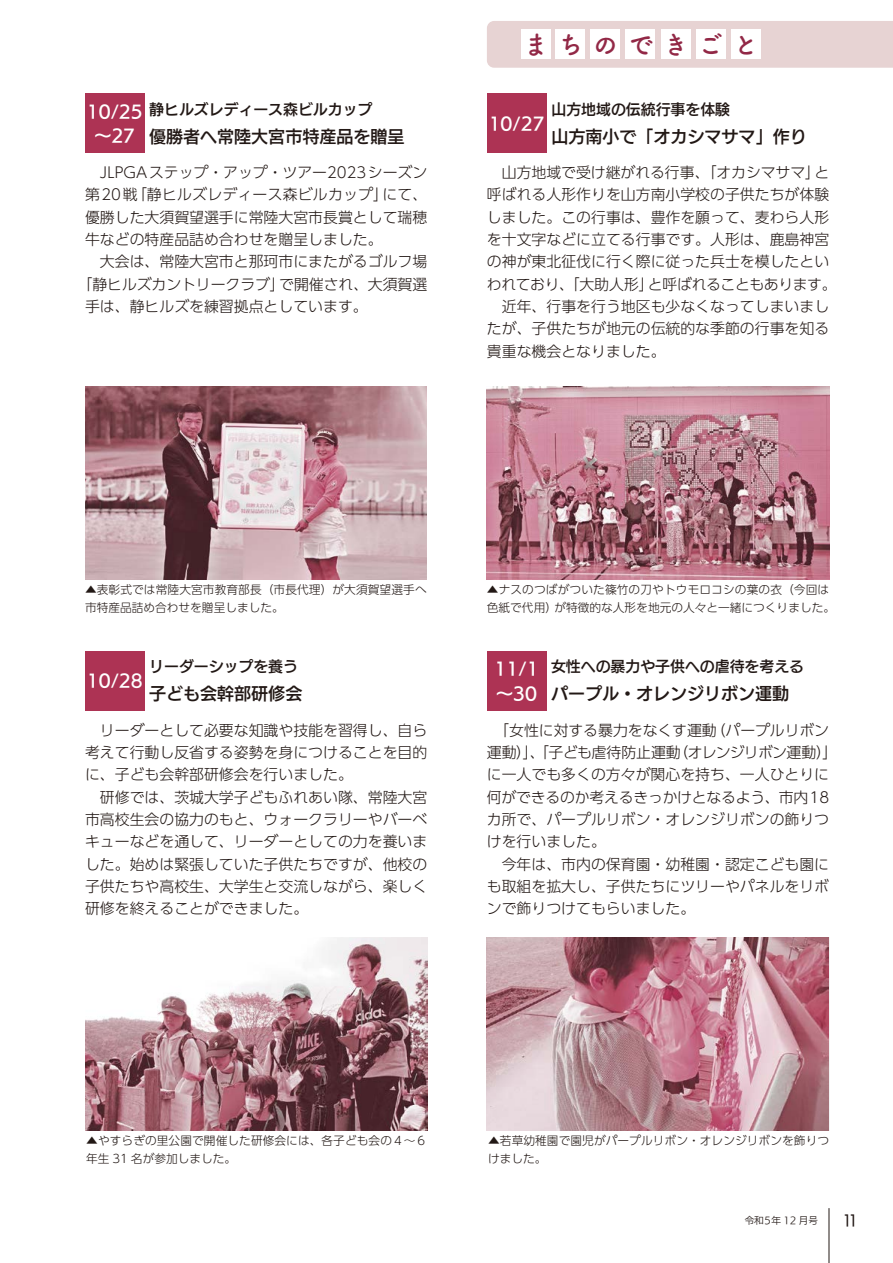
<style>
.page{position:relative;width:893px;height:1263px;background:#fff}
.page>*{position:absolute;margin:0;border:0;box-sizing:border-box;transform-origin:0 0}
.t1{font:25.5px "Tsuku A Rd Gothic Std B";letter-spacing:.37em;color:#922846}
.t2{font:16.95px "UD Kakugo Large Pr 6 N DB";color:#221815}
.t3{font:16.95px/24.5px "UD Kakugo Large Pr 6 N DB";color:#fff;text-align:center}
.t4{font:300 14.85px/22.4px "UD Shin Go Pr 6 N";color:#221815}
.t5{font:14.85px "UD Kakugo Large Pr 6 N DB";color:#221815}
.t6{font:14.85px "UD Kakugo Large Pr 6 N M";color:#221815}
.t7{font:300 11.7px/18px "UD Shin Go Pr 6 N";letter-spacing:.005em;color:#221815}
.t8{font:9.6px "UD Kakugo Large Pr 6 N R";color:#221815}
</style>
<div class="page">
<div style="left:487px;top:21px;width:406px;height:47px;background:#e7d3d3"></div>
<div style="left:521px;top:29px;width:30px;height:30px;background:#fff"></div>
<div style="left:556px;top:29px;width:29px;height:30px;background:#fff"></div>
<div style="left:625px;top:29px;width:30px;height:30px;background:#fff"></div>
<div style="left:661px;top:29px;width:30px;height:30px;background:#fff"></div>
<div style="left:696px;top:29px;width:30px;height:30px;background:#fff"></div>
<div style="left:731px;top:29px;width:30px;height:30px;background:#fff"></div>
<div style="left:590px;top:29px;width:30px;height:30px;background:#fff"></div>
<div style="left:85px;top:94px;width:60px;height:59px;background:#ad3354"></div>
<img style="left:85px;top:387px;width:342px;height:193px">
<img style="left:487px;top:387px;width:342px;height:193px">
<div style="left:487px;top:93px;width:59px;height:60px;background:#ad3354"></div>
<div style="left:487px;top:651px;width:59px;height:60px;background:#ad3354"></div>
<img style="left:487px;top:937px;width:342px;height:193px">
<div style="left:85px;top:651px;width:60px;height:60px;background:#ad3354"></div>
<img style="left:85px;top:937px;width:342px;height:193px">
<hr style="left:829px;top:1208px;width:1px;height:55px;background:#221815">
<p class="t3" style="left:87px;top:99px;width:58px">10/25〜27</p>
<p class="t5" style="left:149px;top:101px;width:225px">静ヒルズレディース森ビルカップ</p>
<p class="t2" style="left:149px;top:127px;width:257px">優勝者へ常陸大宮市特産品を贈呈</p>
<p class="t4" style="left:85px;top:161px;width:344px">　JLPGAステップ・アップ・ツアー2023シーズン</p>
<p class="t4" style="left:85px;top:183px;width:344px">第20戦「静ヒルズレディース森ビルカップ」にて、</p>
<p class="t4" style="left:85px;top:205px;width:344px">優勝した大須賀望選手に常陸大宮市長賞として瑞穂</p>
<p class="t4" style="left:85px;top:228px;width:299px">牛などの特産品詰め合わせを贈呈しました。</p>
<p class="t4" style="left:85px;top:250px;width:344px">　大会は、常陸大宮市と那珂市にまたがるゴルフ場</p>
<p class="t4" style="left:78px;top:272px;width:351px">「静ヒルズカントリークラブ」で開催され、大須賀選</p>
<p class="t4" style="left:85px;top:295px;width:284px">手は、静ヒルズを練習拠点としています。</p>
<h1 class="t1" style="left:523px;top:25px;width:237px">まちのできごと</h1>
<p class="t3" style="left:489px;top:112px;width:58px">10/27</p>
<p class="t5" style="left:552px;top:101px;width:180px">山方地域の伝統行事を体験</p>
<p class="t2" style="left:552px;top:127px;width:257px">山方南小で「オカシマサマ」作り</p>
<p class="t4" style="left:487px;top:161px;width:351px">　山方地域で受け継がれる行事、「オカシマサマ」と呼ばれる人形作りを山方南小学校の子供たちが体験しました。この行事は、豊作を願って、麦わら人形を十文字などに立てる行事です。人形は、鹿島神宮の神が東北征伐に行く際に従った兵士を模したといわれており、「大助人形」と呼ばれることもあります。　近年、行事を行う地区も少なくなってしまいましたが、子供たちが地元の伝統的な季節の行事を知る貴重な機会となりました。</p>
<p class="t7" style="left:85px;top:580px;width:343px">▲表彰式では常陸大宮市教育部長（市長代理）が大須賀望選手へ市特産品詰め合わせを贈呈しました。</p>
<p class="t5" style="left:149px;top:659px;width:150px">リーダーシップを養う</p>
<p class="t2" style="left:149px;top:684px;width:155px">子ども会幹部研修会</p>
<p class="t4" style="left:85px;top:718px;width:344px">　リーダーとして必要な知識や技能を習得し、自ら考えて行動し反省する姿勢を身につけることを目的に、子ども会幹部研修会を行いました。<br>　研修では、茨城大学子どもふれあい隊、常陸大宮市高校生会の協力のもと、ウォークラリーやバーベキューなどを通して、リーダーとしての力を養いました。始めは緊張していた子供たちですが、他校の子供たちや高校生、大学生と交流しながら、楽しく研修を終えることができました。</p>
<p class="t3" style="left:87px;top:669px;width:58px">10/28</p>
<p class="t7" style="left:487px;top:580px;width:350px">▲ナスのつばがついた篠竹の刀やトウモロコシの葉の衣（今回は色紙で代用）が特徴的な人形を地元の人々と一緒につくりました。</p>
<p class="t3" style="left:495px;top:657px;width:46px;text-align:left">11/1〜30</p>
<p class="t5" style="left:551px;top:659px;width:254px">女性への暴力や子供への虐待を考える</p>
<p class="t2" style="left:551px;top:684px;width:240px">パープル・オレンジリボン運動</p>
<p class="t4" style="left:487px;top:718px;width:352px">　「女性に対する暴力をなくす運動（パープルリボン運動）」、「子ども虐待防止運動（オレンジリボン運動）」に一人でも多くの方々が関心を持ち、一人ひとりに何ができるのか考えるきっかけとなるよう、市内18カ所で、パープルリボン・オレンジリボンの飾りつけを行いました。<br>　今年は、市内の保育園・幼稚園・認定こども園にも取組を拡大し、子供たちにツリーやパネルをリボンで飾りつけてもらいました。</p>
<p class="t7" style="left:86px;top:1131px;width:342px">▲やすらぎの里公園で開催した研修会には、各子ども会の４〜６年生 31 名が参加しました。</p>
<p class="t7" style="left:488px;top:1131px;width:342px">▲若草幼稚園で園児がパープルリボン・オレンジリボンを飾りつけました。</p>
<p class="t8" style="left:745px;top:1215px;width:75px">令和５年 12 月号</p>
<p class="t6" style="left:843px;top:1212px;width:15px">11</p>
</div>
